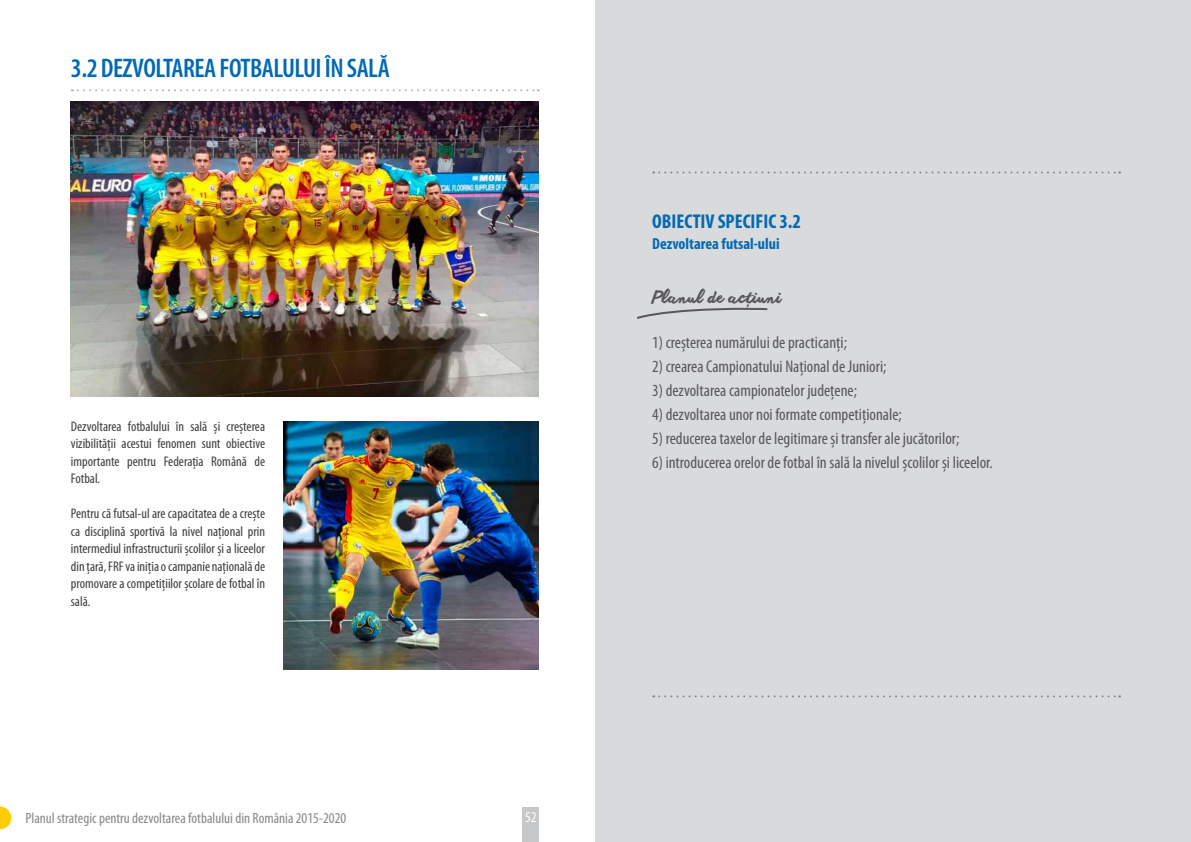
<style>
.page{position:relative;width:1191px;height:842px;background:#fff}
.page>*{position:absolute;margin:0;border:0;box-sizing:border-box;transform-origin:0 0}
.t1{font:600 condensed 27px "Myriad Pro";letter-spacing:-.02em;color:#006ab3}
.t2{font:700 condensed 20px "Myriad Pro";color:#006ab3}
.t3{font:condensed 17px "Myriad Pro";color:#58585a}
.t4{font:700 condensed 16px "Myriad Pro";color:#006ab3}
.t5{font:16px "anothershabby";color:#58585a}
.t6{font:condensed 15px "Myriad Pro";color:#87888a}
.t7{font:condensed 15px "Myriad Pro";color:#fff}
.t8{font:condensed 14px/17.5px "Myriad Pro";color:#3e3d40;text-align:justify}
</style>
<div class="page">
<svg style="left:0;top:806px;width:11px;height:23px"></svg>
<svg style="left:72px;top:89px;width:467px;height:2px"></svg>
<img style="left:71px;top:101px;width:468px;height:296px">
<img style="left:284px;top:421px;width:255px;height:248px">
<div style="left:595px;top:0;width:596px;height:842px;background:#d9dadb"></div>
<svg style="left:637px;top:307px;width:131px;height:12px"></svg>
<svg style="left:653px;top:171px;width:467px;height:2px"></svg>
<svg style="left:653px;top:695px;width:467px;height:2px"></svg>
<div style="left:522px;top:808px;width:17px;height:34px;background:#c6c7c8"></div>
<h1 class="t1" style="left:71px;top:53px;width:320px">3.2 DEZVOLTAREA FOTBALULUI ÎN SALĂ</h1>
<p class="t8" style="left:71px;top:417px;width:196px">Dezvoltarea fotbalului în sală și creșterea vizibilității acestui fenomen sunt obiective importante pentru Federația Română de Fotbal.</p>
<p class="t8" style="left:71px;top:505px;width:196px">Pentru că futsal-ul are capacitatea de a crește ca disciplină sportivă la nivel național prin intermediul infrastructurii școlilor și a liceelor din țară, FRF va iniția o campanie națională de promovare a competițiilor școlare de fotbal în sală.</p>
<p class="t6" style="left:26px;top:809px;width:322px">Planul strategic pentru dezvoltarea fotbalului din România 2015-2020</p>
<h2 class="t2" style="left:652px;top:208px;width:150px">OBIECTIV SPECIFIC 3.2</h2>
<p class="t4" style="left:652px;top:233px;width:129px">Dezvoltarea futsal-ului</p>
<p class="t5" style="left:652px;top:288px;width:131px">Planul de acţiuni</p>
<p class="t3" style="left:652px;top:332px;width:196px">1) creșterea numărului de practicanți;</p>
<p class="t3" style="left:652px;top:356px;width:236px">2) crearea Campionatului Național de Juniori;</p>
<p class="t3" style="left:652px;top:380px;width:206px">3) dezvoltarea campionatelor județene;</p>
<p class="t3" style="left:652px;top:404px;width:251px">4) dezvoltarea unor noi formate competiționale;</p>
<p class="t3" style="left:652px;top:428px;width:309px">5) reducerea taxelor de legitimare și transfer ale jucătorilor;</p>
<p class="t3" style="left:652px;top:452px;width:342px">6) introducerea orelor de fotbal în sală la nivelul școlilor și liceelor.</p>
<p class="t7" style="left:525px;top:808px;width:13px">52</p>
</div>
